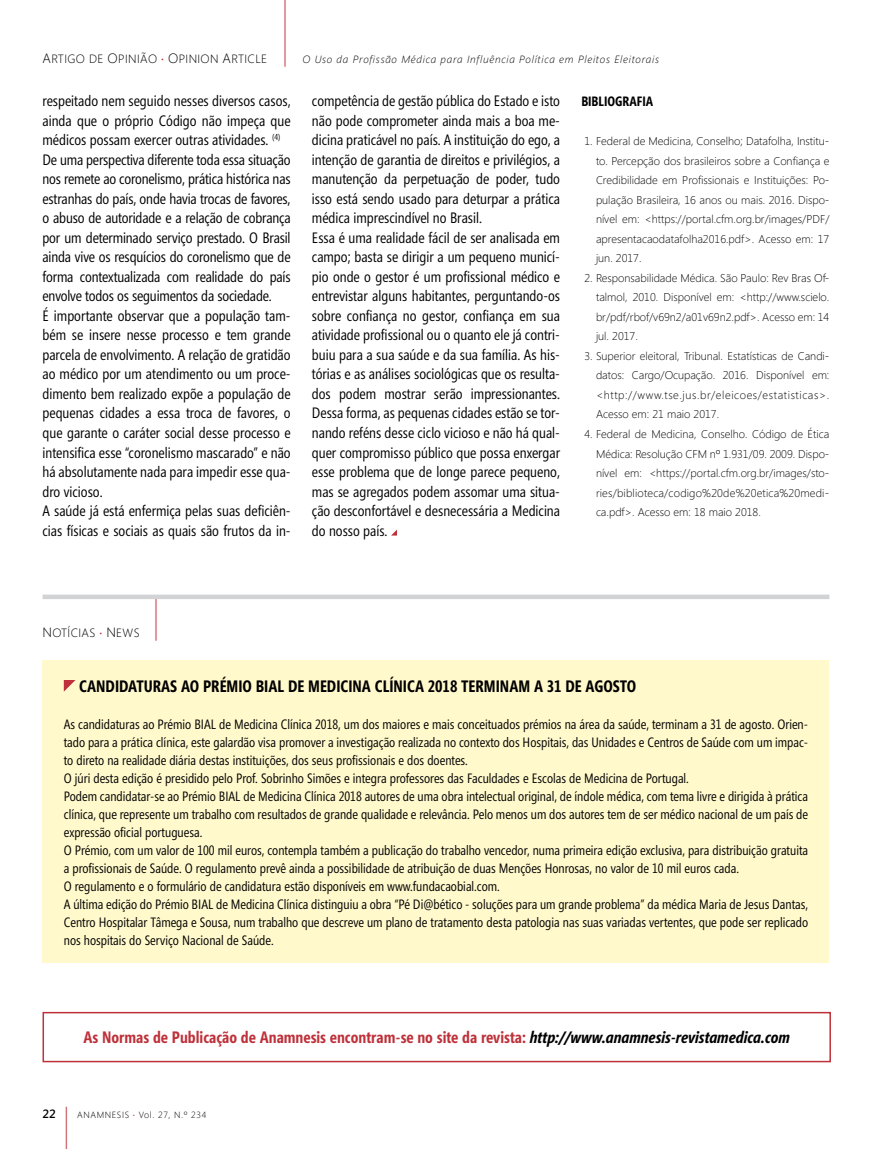
<style>
.page{position:relative;width:872px;height:1149px;background:#fff}
.page>*{position:absolute;margin:0;border:0;box-sizing:border-box;transform-origin:0 0}
.t1{font:200 81px "Helvetica Neue";color:#be313a;scale:.56 1}
.t2{font:200 54px "Helvetica Neue";color:#be313a;scale:.83 1}
.t3{font:700 16.5px "Segoe Condensed";color:#be313a}
.t4{font:700 16.5px "Segoe Condensed";color:#000}
.t5{font:15px/19.5px "Segoe Condensed";color:#000}
.t6{font:13.5px/18px "Segoe Condensed";color:#000}
.t7{font:700 13.5px "Segoe Condensed";color:#000}
.t8{font:300 12px "Segoe";letter-spacing:.03em;color:#000}
.t9{font:600 12px "Segoe";color:#000}
.t10{font:300 11.25px/19.5px "Segoe";color:#000;text-align:justify}
.t11{font:italic 300 10.5px "Segoe";letter-spacing:.07em;color:#000}
.t12{font:300 9px "Segoe";letter-spacing:.07em;color:#000}
.s1{font-size:13.5px}
.s2{font-weight:600;color:#be313a}
.s3{font-style:italic;color:#000}
</style>
<div class="page">
<svg style="left:391px;top:529px;width:6px;height:6px"></svg>
<div style="left:43px;top:660px;width:786px;height:302px;background:#fff9cc"></div>
<svg style="left:64px;top:680px;width:11px;height:11px"></svg>
<div style="left:43px;top:594px;width:786px;height:5px;background:#d1d3d4"></div>
<div style="left:43px;top:1011px;width:788px;height:50px;border:2px solid #be313a"></div>
<p class="t8" style="left:43px;top:52px;width:226px"><span class="s1">A</span>RTIGO DE <span class="s1">O</span>PINIÃO <span class="s2">·</span> <span class="s1">O</span>PINION <span class="s1">A</span>RTICLE</p>
<h1 class="t1" style="left:280px;top:-26px;width:19px">|</h1>
<p class="t11" style="left:302px;top:53px;width:358px">O Uso da Profissão Médica para Influência Política em Pleitos Eleitorais</p>
<p class="t5" style="left:43px;top:91px;width:250px">respeitado nem seguido nesses diversos casos, ainda que o próprio Código não impeça que médicos possam exercer outras atividades. <sup>(4)<br></sup>De uma perspectiva diferente toda essa situação nos remete ao coronelismo, prática histórica nas estranhas do país, onde havia trocas de favores, o abuso de autoridade e a relação de cobrança por um determinado serviço prestado. O Brasil ainda vive os resquícios do coronelismo que de forma contextualizada com realidade do país envolve todos os seguimentos da sociedade.<br>É importante observar que a população tam&shy;bém se insere nesse processo e tem grande parcela de envolvimento. A relação de gratidão ao médico por um atendimento ou um proce&shy;dimento bem realizado expõe a população de pequenas cidades a essa troca de favores, o que garante o caráter social desse processo e intensifica esse “coronelismo mascarado” e não há absolutamente nada para impedir esse qua&shy;dro vicioso.<br>A saúde já está enfermiça pelas suas deficiên&shy;cias físicas e sociais as quais são frutos da in-</p>
<p class="t5" style="left:312px;top:91px;width:250px">competência de gestão pública do Estado e isto não pode comprometer ainda mais a boa me&shy;dicina praticável no país. A instituição do ego, a intenção de garantia de direitos e privilégios, a manutenção da perpetuação de poder, tudo isso está sendo usado para deturpar a prática médica imprescindível no Brasil.<br>Essa é uma realidade fácil de ser analisada em campo; basta se dirigir a um pequeno municí&shy;pio onde o gestor é um profissional médico e entrevistar alguns habitantes, perguntando-os sobre confiança no gestor, confiança em sua atividade profissional ou o quanto ele já contri&shy;buiu para a sua saúde e da sua família. As his&shy;tórias e as análises sociológicas que os resulta&shy;dos podem mostrar serão impressionantes.<br>Dessa forma, as pequenas cidades estão se tor&shy;nando reféns desse ciclo vicioso e não há qual&shy;quer compromisso público que possa enxergar esse problema que de longe parece pequeno, mas se agregados podem assomar uma situa&shy;ção desconfortável e desnecessária a Medicina do nosso país.</p>
<p class="t7" style="left:581px;top:94px;width:73px">BIBLIOGRAFIA</p>
<p class="t10" style="left:596px;top:132px;width:235px;text-indent:-12px">1. Federal de Medicina, Conselho; Datafolha, Institu&shy;to. Percepção dos brasileiros sobre a Confiança e Credibilidade em Profissionais e Instituições: Po&shy;pulação Brasileira, 16 anos ou mais. 2016. Dispo&shy;nível em: &lt;https://portal.cfm.org.br/images/PDF/ apresentacaodatafolha2016.pdf&gt;. Acesso em: 17 jun. 2017.</p>
<p class="t10" style="left:596px;top:268px;width:235px;text-indent:-12px">2. Responsabilidade Médica. São Paulo: Rev Bras Of&shy;talmol, 2010. Disponível em: &lt;http://www.scielo. br/pdf/rbof/v69n2/a01v69n2.pdf&gt;. Acesso em: 14 jul. 2017.</p>
<p class="t10" style="left:596px;top:346px;width:235px;text-indent:-12px">3. Superior eleitoral, Tribunal. Estatísticas de Candi&shy;datos: Cargo/Ocupação. 2016. Disponível em: &lt;http://www.tse.jus.br/eleicoes/estatisticas&gt;.<br>Acesso em: 21 maio 2017.</p>
<p class="t10" style="left:596px;top:424px;width:235px;text-indent:-12px">4. Federal de Medicina, Conselho. Código de Ética Médica: Resolução CFM nº 1.931/09. 2009. Dispo&shy;nível em: &lt;https://portal.cfm.org.br/images/sto&shy;ries/biblioteca/codigo%20de%20etica%20medi&shy;ca.pdf&gt;. Acesso em: 18 maio 2018.</p>
<p class="t8" style="left:43px;top:625px;width:99px"><span class="s1">N</span>OTÍCIAS <span class="s2">·</span> <span class="s1">N</span>EWS</p>
<h1 class="t1" style="left:151px;top:548px;width:19px">|</h1>
<p class="t4" style="left:79px;top:676px;width:558px">CANDIDATURAS AO PRÉMIO BIAL DE MEDICINA CLÍNICA 2018 TERMINAM A 31 DE AGOSTO</p>
<p class="t6" style="left:64px;top:715px;width:746px">As candidaturas ao Prémio BIAL de Medicina Clínica 2018, um dos maiores e mais conceituados prémios na área da saúde, terminam a 31 de agosto. Orien&shy;tado para a prática clínica, este galardão visa promover a investigação realizada no contexto dos Hospitais, das Unidades e Centros de Saúde com um impac&shy;to direto na realidade diária destas instituições, dos seus profissionais e dos doentes.<br>O júri desta edição é presidido pelo Prof. Sobrinho Simões e integra professores das Faculdades e Escolas de Medicina de Portugal.<br>Podem candidatar-se ao Prémio BIAL de Medicina Clínica 2018 autores de uma obra intelectual original, de índole médica, com tema livre e dirigida à prática clínica, que represente um trabalho com resultados de grande qualidade e relevância. Pelo menos um dos autores tem de ser médico nacional de um país de expressão oficial portuguesa.<br>O Prémio, com um valor de 100 mil euros, contempla também a publicação do trabalho vencedor, numa primeira edição exclusiva, para distribuição gratuita a profissionais de Saúde. O regulamento prevê ainda a possibilidade de atribuição de duas Menções Honrosas, no valor de 10 mil euros cada.<br>O regulamento e o formulário de candidatura estão disponíveis em www.fundacaobial.com.<br>A última edição do Prémio BIAL de Medicina Clínica distinguiu a obra “Pé Di@bético - soluções para um grande problema” da médica Maria de Jesus Dantas, Centro Hospitalar Tâmega e Sousa, num trabalho que descreve um plano de tratamento desta patologia nas suas variadas vertentes, que pode ser replicado nos hospitais do Serviço Nacional de Saúde.</p>
<p class="t3" style="left:83px;top:1027px;width:708px">As Normas de Publicação de Anamnesis encontram-se no site da revista: <span class="s3">http://www.anamnesis-revistamedica.com</span></p>
<p class="t9" style="left:43px;top:1106px;width:15px">22</p>
<h2 class="t2" style="left:62px;top:1098px;width:14px">|</h2>
<p class="t12" style="left:77px;top:1108px;width:131px">ANAMNESIS <span class="s2">·</span> Vol. 27, N.º 234</p>
</div>
